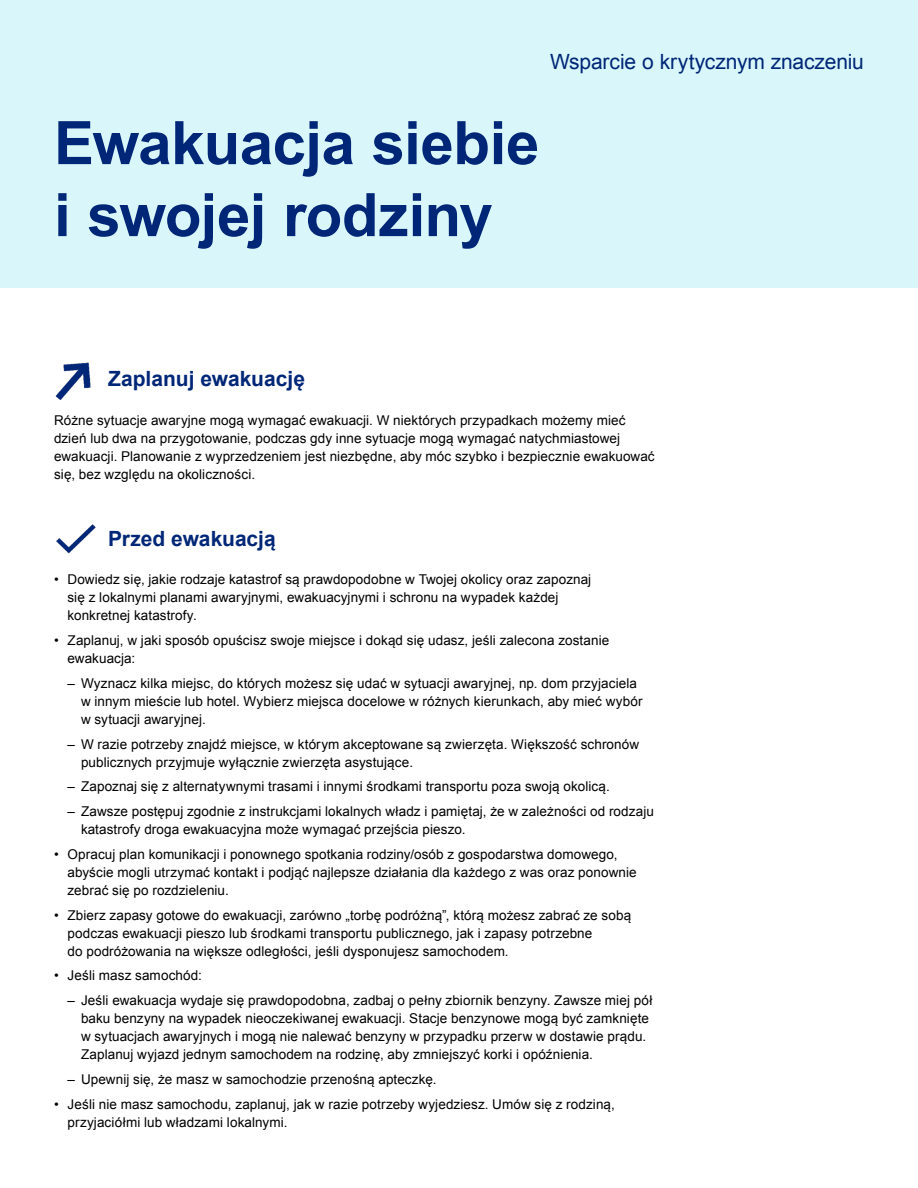
<style>
.page{position:relative;width:918px;height:1188px;background:#fff}
.page>*{position:absolute;margin:0;border:0;box-sizing:border-box;transform-origin:0 0}
.Headline{font:700 60px/72px "Arial";letter-spacing:-.01em;color:#002677}
.Subhead{font:700 21px "Arial";color:#002677}
.Product_label_-_Right_aligned{font:21px "Arial";letter-spacing:-.01em;color:#002677}
.Body{font:13.5px/18px "Arial";letter-spacing:.005em;color:#000}
</style>
<div class="page">
<div style="left:0;top:0;width:918px;height:287px;background:#d9f6fa"></div>
<img style="left:55px;top:362px;width:36px;height:38px">
<img style="left:56px;top:524px;width:40px;height:30px">
<p class="Product_label_-_Right_aligned" style="left:550px;top:48px;width:315px">Wsparcie o krytycznym znaczeniu</p>
<p class="Headline" style="left:54px;top:109px;width:487px">Ewakuacja siebie i swojej rodziny</p>
<p class="Subhead" style="left:108px;top:365px;width:199px">Zaplanuj ewakuację</p>
<p class="Body" style="left:54px;top:411px;width:602px">Różne sytuacje awaryjne mogą wymagać ewakuacji. W niektórych przypadkach możemy mieć dzień lub dwa na przygotowanie, podczas gdy inne sytuacje mogą wymagać natychmiastowej ewakuacji. Planowanie z wyprzedzeniem jest niezbędne, aby móc szybko i bezpiecznie ewakuować się, bez względu na okoliczności.</p>
<p class="Subhead" style="left:108px;top:525px;width:169px">Przed ewakuacją</p>
<p class="Body" style="left:68px;top:571px;width:525px;text-indent:-14px">• Dowiedz się, jakie rodzaje katastrof są prawdopodobne w Twojej okolicy oraz zapoznaj się z lokalnymi planami awaryjnymi, ewakuacyjnymi i schronu na wypadek każdej konkretnej katastrofy.</p>
<p class="Body" style="left:68px;top:632px;width:543px;text-indent:-14px">• Zaplanuj, w jaki sposób opuścisz swoje miejsce i dokąd się udasz, jeśli zalecona zostanie ewakuacja:</p>
<p class="Body" style="left:81px;top:674px;width:563px;text-indent:-14px">– Wyznacz kilka miejsc, do których możesz się udać w sytuacji awaryjnej, np. dom przyjaciela w innym mieście lub hotel. Wybierz miejsca docelowe w różnych kierunkach, aby mieć wybór w sytuacji awaryjnej.</p>
<p class="Body" style="left:81px;top:735px;width:560px;text-indent:-14px">– W razie potrzeby znajdź miejsce, w którym akceptowane są zwierzęta. Większość schronów publicznych przyjmuje wyłącznie zwierzęta asystujące.</p>
<p class="Body" style="left:68px;top:778px;width:544px">– Zapoznaj się z alternatywnymi trasami i innymi środkami transportu poza swoją okolicą.</p>
<p class="Body" style="left:81px;top:803px;width:574px;text-indent:-14px">– Zawsze postępuj zgodnie z instrukcjami lokalnych władz i pamiętaj, że w zależności od rodzaju katastrofy droga ewakuacyjna może wymagać przejścia pieszo.</p>
<p class="Body" style="left:68px;top:845px;width:571px;text-indent:-14px">• Opracuj plan komunikacji i ponownego spotkania rodziny/osób z gospodarstwa domowego, abyście mogli utrzymać kontakt i podjąć najlepsze działania dla każdego z was oraz ponownie zebrać się po rozdzieleniu.</p>
<p class="Body" style="left:68px;top:906px;width:565px;text-indent:-14px">• Zbierz zapasy gotowe do ewakuacji, zarówno „torbę podróżną”, którą możesz zabrać ze sobą podczas ewakuacji pieszo lub środkami transportu publicznego, jak i zapasy potrzebne<br>do podróżowania na większe odległości, jeśli dysponujesz samochodem.</p>
<p class="Body" style="left:54px;top:967px;width:149px">• Jeśli masz samochód:</p>
<p class="Body" style="left:81px;top:992px;width:573px;text-indent:-14px">– Jeśli ewakuacja wydaje się prawdopodobna, zadbaj o pełny zbiornik benzyny. Zawsze miej pół baku benzyny na wypadek nieoczekiwanej ewakuacji. Stacje benzynowe mogą być zamknięte w sytuacjach awaryjnych i mogą nie nalewać benzyny w przypadku przerw w dostawie prądu.<br>Zaplanuj wyjazd jednym samochodem na rodzinę, aby zmniejszyć korki i opóźnienia.</p>
<p class="Body" style="left:68px;top:1070px;width:371px">– Upewnij się, że masz w samochodzie przenośną apteczkę.</p>
<p class="Body" style="left:68px;top:1095px;width:549px;text-indent:-14px">• Jeśli nie masz samochodu, zaplanuj, jak w razie potrzeby wyjedziesz. Umów się z rodziną, przyjaciółmi lub władzami lokalnymi.</p>
</div>
